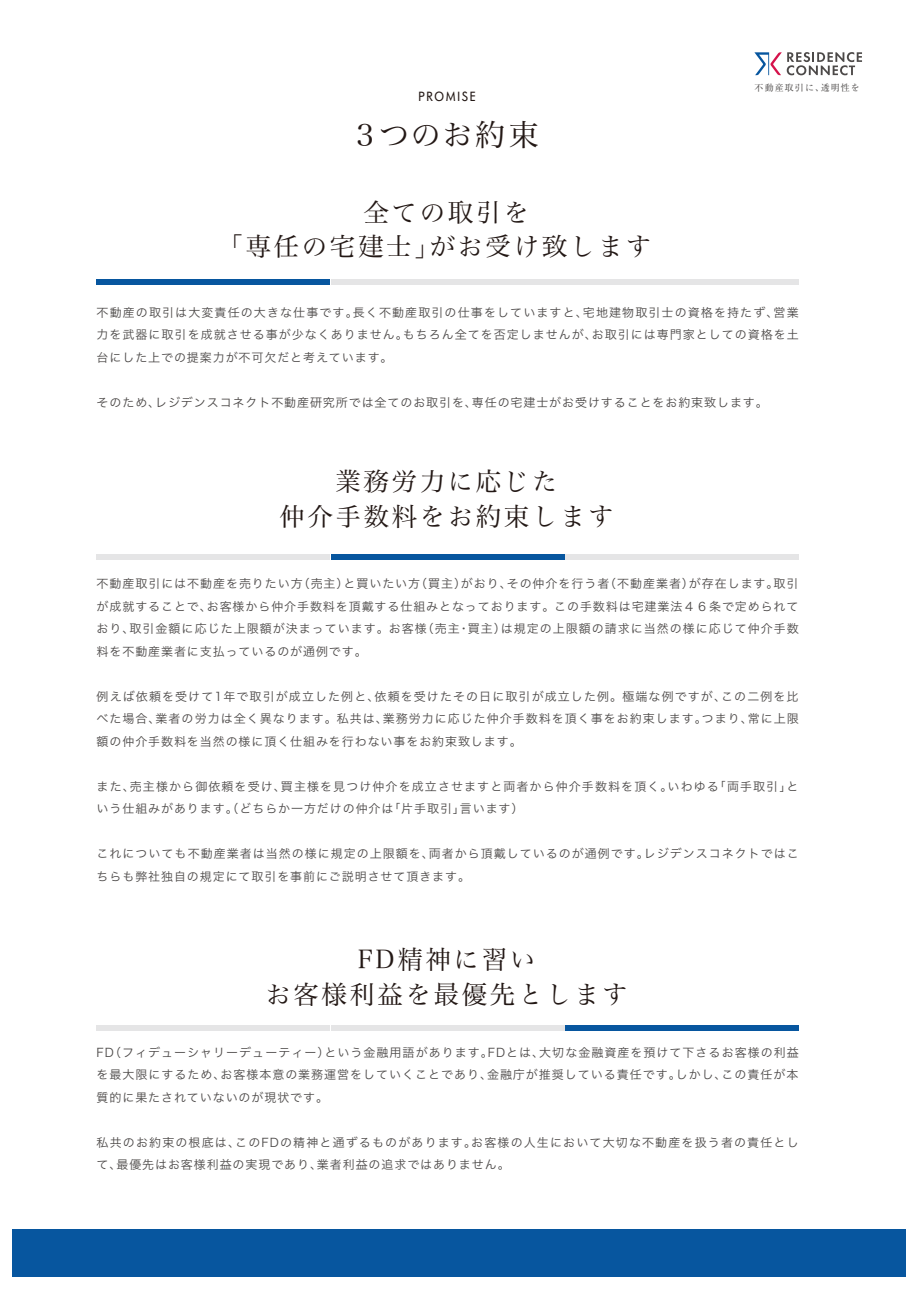
<style>
.page{position:relative;width:919px;height:1289px;background:#fff}
.page>*{position:absolute;margin:0;border:0;box-sizing:border-box;transform-origin:0 0}
.t1{font:30px "Hira Min Pro W3";letter-spacing:.06em;color:#231815}
.t2{font:25.5px/34.5px "Hira Min Pro W3";letter-spacing:.1em;color:#231815;text-align:center}
.t3{font:500 13.8px "MOG Romaji A";letter-spacing:.075em;color:#231815}
.t4{font:12px/22.5px "Hira Kaku Pro W3";letter-spacing:.08em;color:#4c4948;text-align:justify}
.t5{font:9px "Ryumin Pro";letter-spacing:.12em;color:#4c4948}
</style>
<div class="page">
<svg style="left:754px;top:52px;width:108px;height:23px"></svg>
<div style="left:97px;top:279px;width:233px;height:5px;background:#07569f"></div>
<div style="left:331px;top:279px;width:233px;height:5px;background:#e5e5e6"></div>
<div style="left:565px;top:279px;width:233px;height:5px;background:#e5e5e6"></div>
<div style="left:97px;top:554px;width:233px;height:5px;background:#e5e5e6"></div>
<div style="left:331px;top:554px;width:233px;height:5px;background:#07569f"></div>
<div style="left:565px;top:554px;width:233px;height:5px;background:#e5e5e6"></div>
<div style="left:565px;top:1025px;width:233px;height:5px;background:#07569f"></div>
<div style="left:331px;top:1025px;width:233px;height:5px;background:#e5e5e6"></div>
<div style="left:97px;top:1025px;width:233px;height:5px;background:#e5e5e6"></div>
<div style="left:13px;top:1228px;width:893px;height:48px;background:#07569f"></div>
<p class="t3" style="left:418px;top:88px;width:60px">PROMISE</p>
<h1 class="t1" style="left:350px;top:109px;width:190px">３つのお約束</h1>
<h2 class="t2" style="left:218px;top:193px;width:435px;text-align:left;text-indent:146px">全ての取引を<br>「専任の宅建士」がお受け致します</h2>
<p class="t5" style="left:754px;top:81px;width:107px">不動産取引に、透明性を</p>
<p class="t4" style="left:97px;top:300px;width:703px">不動産の取引は大変責任の大きな仕事です。長く不動産取引の仕事をしていますと、宅地建物取引士の資格を持たず、営業力を武器に取引を成就させる事が少なくありません。もちろん全てを否定しませんが、お取引には専門家としての資格を土台にした上での提案力が不可欠だと考えています。</p>
<p class="t4" style="left:97px;top:390px;width:672px">そのため、レジデンスコネクト不動産研究所では全てのお取引を、専任の宅建士がお受けすることをお約束致します。</p>
<h2 class="t2" style="left:279px;top:462px;width:336px">業務労力に応じた<br>仲介手数料をお約束します</h2>
<p class="t4" style="left:97px;top:571px;width:703px">不動産取引には不動産を売りたい方（売主）と買いたい方（買主）がおり、その仲介を行う者（不動産業者）が存在します。取引が成就することで、お客様から仲介手数料を頂戴する仕組みとなっております。この手数料は宅建業法４６条で定められており、取引金額に応じた上限額が決まっています。お客様（売主・買主）は規定の上限額の請求に当然の様に応じて仲介手数料を不動産業者に支払っているのが通例です。</p>
<p class="t4" style="left:97px;top:684px;width:703px">例えば依頼を受けて1年で取引が成立した例と、依頼を受けたその日に取引が成立した例。極端な例ですが、この二例を比べた場合、業者の労力は全く異なります。私共は、業務労力に応じた仲介手数料を頂く事をお約束します。つまり、常に上限額の仲介手数料を当然の様に頂く仕組みを行わない事をお約束致します。</p>
<p class="t4" style="left:97px;top:774px;width:703px">また、売主様から御依頼を受け、買主様を見つけ仲介を成立させますと両者から仲介手数料を頂く。いわゆる「両手取引」という仕組みがあります。（どちらか一方だけの仲介は「片手取引」言います）</p>
<p class="t4" style="left:97px;top:841px;width:703px">これについても不動産業者は当然の様に規定の上限額を、両者から頂戴しているのが通例です。レジデンスコネクトではこちらも弊社独自の規定にて取引を事前にご説明させて頂きます。</p>
<h2 class="t2" style="left:265px;top:940px;width:364px">FD精神に習い<br>お客様利益を最優先とします</h2>
<p class="t4" style="left:97px;top:1039px;width:703px">FD（フィデューシャリーデューティー）という金融用語があります。FDとは、大切な金融資産を預けて下さるお客様の利益を最大限にするため、お客様本意の業務運営をしていくことであり、金融庁が推奨している責任です。しかし、この責任が本質的に果たされていないのが現状です。</p>
<p class="t4" style="left:97px;top:1129px;width:703px">私共のお約束の根底は、このFDの精神と通ずるものがあります。お客様の人生において大切な不動産を扱う者の責任として、最優先はお客様利益の実現であり、業者利益の追求ではありません。</p>
</div>
